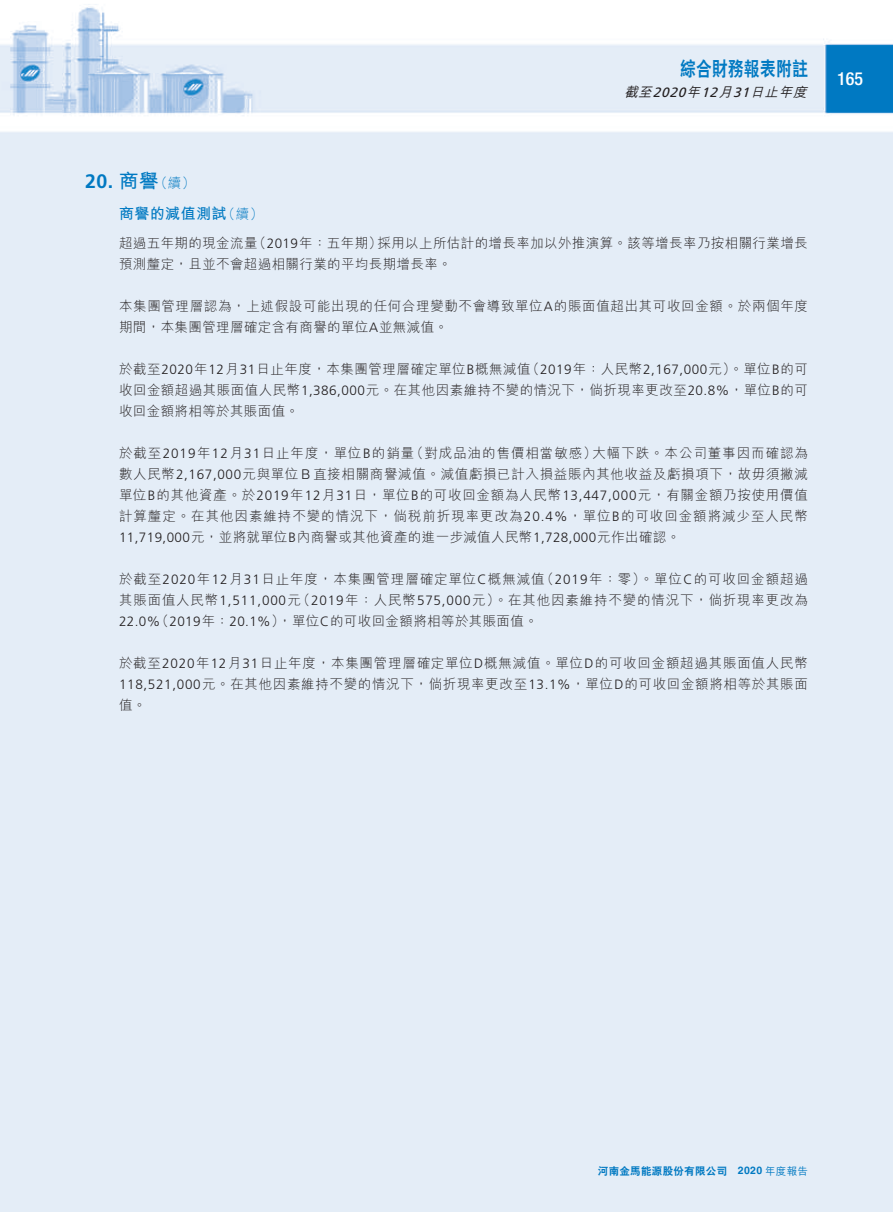
<style>
.page{position:relative;width:893px;height:1212px;background:#fff}
.page>*{position:absolute;margin:0;border:0;box-sizing:border-box;transform-origin:0 0}
.t1{font:800 19.5px "C Hei 2 HK";letter-spacing:.03em;color:#0079c2;scale:.8 1}
.t2{font:700 19.5px "Frutiger LT Std";color:#0079c2}
.t3{font:500 condensed 18px "Helvetica Neue LT Std";color:#fff}
.t4{font:700 15px "M Hei HK";letter-spacing:.03em;color:#0079c2}
.t5{font:300 13.5px/21px "M Hei HK";letter-spacing:.035em;color:#231f20;text-align:justify}
.t6{font:italic 500 13.5px "M Hei HK";color:#231f20}
.t7{font:800 10.5px "C Hei 2 HK";letter-spacing:.03em;color:#0079c2}
.s1{font-family:"Frutiger LT Std";font-weight:400}
.s2{font-family:"M Hei HK"}
.s3{font-family:"M Hei HK";font-weight:300;font-size:13.5px}
.s4{font-weight:300;font-size:13.5px}
.s5{font-family:"Frutiger LT Std"}
.s6{font-family:"Helvetica LT Std";font-weight:700}
.s7{font-family:"M Hei HK";font-weight:500}
</style>
<div class="page">
<div style="left:0;top:4px;width:893px;height:1208px;background:#e4edf7"></div>
<h1 class="t1" style="left:680px;top:56px;width:161px">綜合財務報表附註</h1>
<p class="t6" style="left:624px;top:82px;width:189px">截至<span class="s1">2020</span>年<span class="s1">12</span>月<span class="s1">31</span>日止年度</p>
<h1 class="t2" style="left:85px;top:169px;width:112px">20. <span class="s2">商譽</span><span class="s3">（續）</span></h1>
<p class="t4" style="left:119px;top:202px;width:146px">商譽的減值測試<span class="s4">（續）</span></p>
<p class="t5" style="left:119px;top:232px;width:690px">超過五年期的現金流量（<span class="s5">2019</span>年：五年期）採用以上所估計的增長率加以外推演算。該等增長率乃按相關行業增長預測釐定，且並不會超過相關行業的平均長期增長率。</p>
<p class="t5" style="left:119px;top:295px;width:690px">本集團管理層認為，上述假設可能出現的任何合理變動不會導致單位<span class="s5">A</span>的賬面值超出其可收回金額。於兩個年度期間，本集團管理層確定含有商譽的單位<span class="s5">A</span>並無減值。</p>
<p class="t5" style="left:119px;top:358px;width:690px">於截至<span class="s5">2020</span>年<span class="s5">12</span>月<span class="s5">31</span>日止年度，本集團管理層確定單位<span class="s5">B</span>概無減值（<span class="s5">2019</span>年：人民幣<span class="s5">2,167,000</span>元）。單位<span class="s5">B</span>的可收回金額超過其賬面值人民幣<span class="s5">1,386,000</span>元。在其他因素維持不變的情況下，倘折現率更改至<span class="s5">20.8%</span>，單位<span class="s5">B</span>的可收回金額將相等於其賬面值。</p>
<p class="t5" style="left:119px;top:442px;width:690px">於截至<span class="s5">2019</span>年<span class="s5">12</span>月<span class="s5">31</span>日止年度，單位<span class="s5">B</span>的銷量（對成品油的售價相當敏感）大幅下跌。本公司董事因而確認為數人民幣<span class="s5">2,167,000</span>元與單位Ｂ直接相關商譽減值。減值虧損已計入損益賬內其他收益及虧損項下，故毋須撇減單位<span class="s5">B</span>的其他資產。於<span class="s5">2019</span>年<span class="s5">12</span>月<span class="s5">31</span>日，單位<span class="s5">B</span>的可收回金額為人民幣<span class="s5">13,447,000</span>元，有關金額乃按使用價值計算釐定。在其他因素維持不變的情況下，倘稅前折現率更改為<span class="s5">20.4%</span>，單位<span class="s5">B</span>的可收回金額將減少至人民幣<span class="s5">11,719,000</span>元，並將就單位<span class="s5">B</span>內商譽或其他資產的進一步減值人民幣<span class="s5">1,728,000</span>元作出確認。</p>
<p class="t5" style="left:119px;top:568px;width:690px">於截至<span class="s5">2020</span>年<span class="s5">12</span>月<span class="s5">31</span>日止年度，本集團管理層確定單位<span class="s5">C</span>概無減值（<span class="s5">2019</span>年：零）。單位<span class="s5">C</span>的可收回金額超過其賬面值人民幣<span class="s5">1,511,000</span>元（<span class="s5">2019</span>年：人民幣<span class="s5">575,000</span>元）。在其他因素維持不變的情況下，倘折現率更改為<span class="s5">22.0%</span>（<span class="s5">2019</span>年：<span class="s5">20.1%</span>），單位<span class="s5">C</span>的可收回金額將相等於其賬面值。</p>
<p class="t5" style="left:119px;top:652px;width:690px">於截至<span class="s5">2020</span>年<span class="s5">12</span>月<span class="s5">31</span>日止年度，本集團管理層確定單位<span class="s5">D</span>概無減值。單位<span class="s5">D</span>的可收回金額超過其賬面值人民幣<span class="s5">118,521,000</span>元。在其他因素維持不變的情況下，倘折現率更改至<span class="s5">13.1%</span>，單位<span class="s5">D</span>的可收回金額將相等於其賬面值。</p>
<h2 class="t3" style="left:837px;top:67px;width:27px">165</h2>
<p class="t7" style="left:598px;top:1164px;width:212px">河南金馬能源股份有限公司 <span class="s6">2020</span> <span class="s7">年度報告</span></p>
</div>
